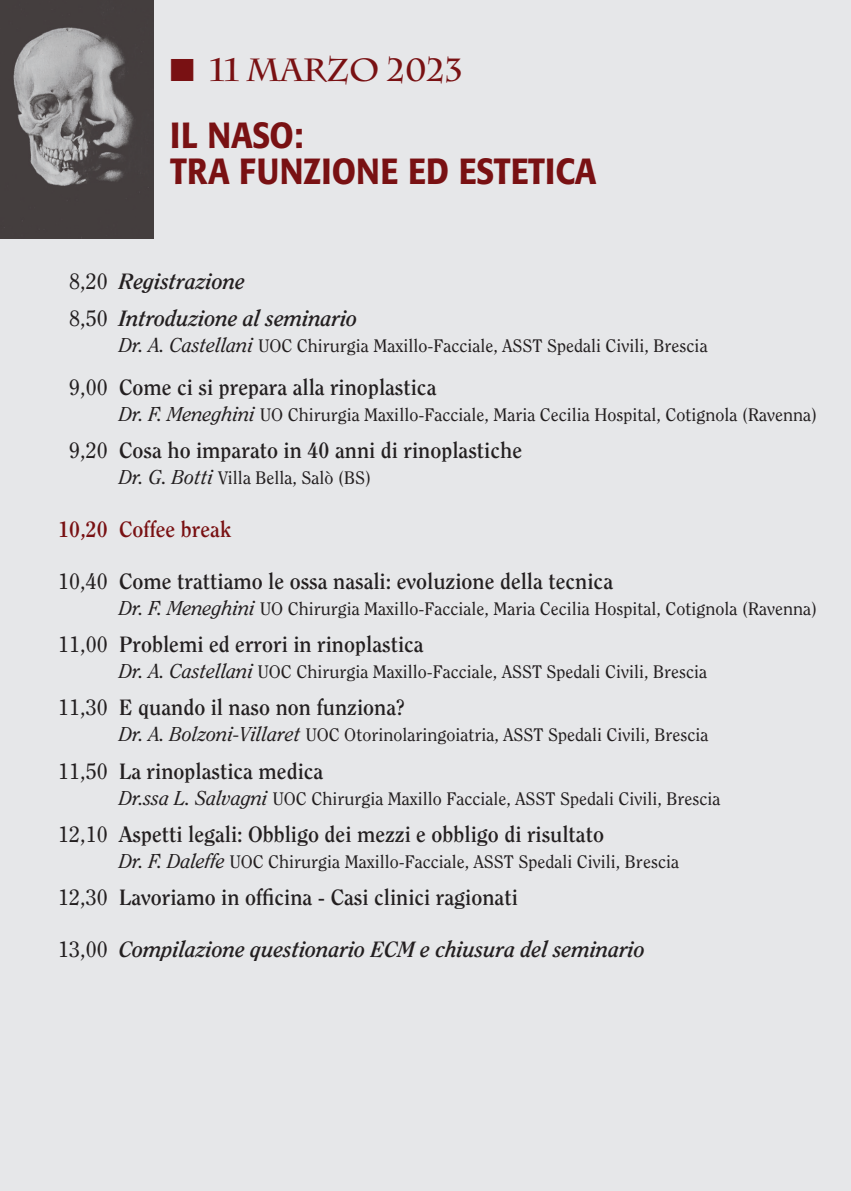
<style>
.page{position:relative;width:851px;height:1191px;background:#fff}
.page>*{position:absolute;margin:0;border:0;box-sizing:border-box;transform-origin:0 0}
.t1{font:500 36px "Formata";color:#791113;scale:.9 1}
.t2{font:700 32px "Charlemagne Std";letter-spacing:-.01em;color:#791113}
.t3{font:700 22px "Clearface";color:#231f20}
.t4{font:italic 700 22px "Clearface";color:#231f20}
.t5{font:700 22px "Clearface";color:#791113}
.t6{font:18px "Clearface";color:#231f20}
.s1{font-weight:400;font-style:normal}
.s2{font-style:italic;font-size:20px}
.s3{font-weight:400}
</style>
<div class="page">
<div style="left:0;top:0;width:850px;height:1191px;background:#e6e7e9"></div>
<img style="left:0;top:0;width:153px;height:238px">
<p class="t2" style="left:170px;top:51px;width:294px">■ 11 MARZO 2023</p>
<p class="t1" style="left:170px;top:113px;width:149px">IL NASO:</p>
<p class="t1" style="left:170px;top:149px;width:475px">TRA FUNZIONE ED ESTETICA</p>
<p class="t4" style="left:69px;top:268px;width:177px"><span class="s1">8,20</span> Registrazione</p>
<p class="t4" style="left:69px;top:305px;width:290px"><span class="s1">8,50</span> Introduzione al seminario</p>
<p class="t6" style="left:119px;top:335px;width:590px"><span class="s2">Dr. A. Castellani</span> UOC Chirurgia Maxillo-Facciale, ASST Spedali Civili, Brescia</p>
<p class="t3" style="left:69px;top:374px;width:368px"><span class="s3">9,00</span> Come ci si prepara alla rinoplastica</p>
<p class="t6" style="left:119px;top:404px;width:699px"><span class="s2">Dr. F. Meneghini</span> UO Chirurgia Maxillo-Facciale, Maria Cecilia Hospital, Cotignola (Ravenna)</p>
<p class="t3" style="left:69px;top:437px;width:454px"><span class="s3">9,20</span> Cosa ho imparato in 40 anni di rinoplastiche</p>
<p class="t6" style="left:119px;top:467px;width:253px"><span class="s2">Dr. G. Botti</span> Villa Bella, Salò (BS)</p>
<p class="t5" style="left:58px;top:515px;width:174px">10,20 Coffee break</p>
<p class="t3" style="left:58px;top:567px;width:556px"><span class="s3">10,40</span> Come trattiamo le ossa nasali: evoluzione della tecnica</p>
<p class="t6" style="left:119px;top:597px;width:699px"><span class="s2">Dr. F. Meneghini</span> UO Chirurgia Maxillo-Facciale, Maria Cecilia Hospital, Cotignola (Ravenna)</p>
<p class="t3" style="left:58px;top:631px;width:367px"><span class="s3">11,00</span> Problemi ed errori in rinoplastica</p>
<p class="t6" style="left:119px;top:661px;width:589px"><span class="s2">Dr. A. Castellani</span> UOC Chirurgia Maxillo-Facciale, ASST Spedali Civili, Brescia</p>
<p class="t3" style="left:58px;top:694px;width:348px"><span class="s3">11,30</span> E quando il naso non funziona?</p>
<p class="t6" style="left:119px;top:724px;width:591px"><span class="s2">Dr. A. Bolzoni-Villaret</span> UOC Otorinolaringoiatria, ASST Spedali Civili, Brescia</p>
<p class="t3" style="left:58px;top:757px;width:266px"><span class="s3">11,50</span> La rinoplastica medica</p>
<p class="t6" style="left:119px;top:787px;width:603px"><span class="s2">Dr.ssa L. Salvagni</span> UOC Chirurgia Maxillo Facciale, ASST Spedali Civili, Brescia</p>
<p class="t3" style="left:58px;top:821px;width:547px"><span class="s3">12,10</span> Aspetti legali: Obbligo dei mezzi e obbligo di risultato</p>
<p class="t6" style="left:119px;top:851px;width:561px"><span class="s2">Dr. F. Daleffe</span> UOC Chirurgia Maxillo-Facciale, ASST Spedali Civili, Brescia</p>
<p class="t3" style="left:58px;top:884px;width:461px"><span class="s3">12,30</span> Lavoriamo in officina - Casi clinici ragionati</p>
<p class="t4" style="left:58px;top:937px;width:588px"><span class="s1">13,00</span> Compilazione questionario ECM e chiusura del seminario</p>
</div>
